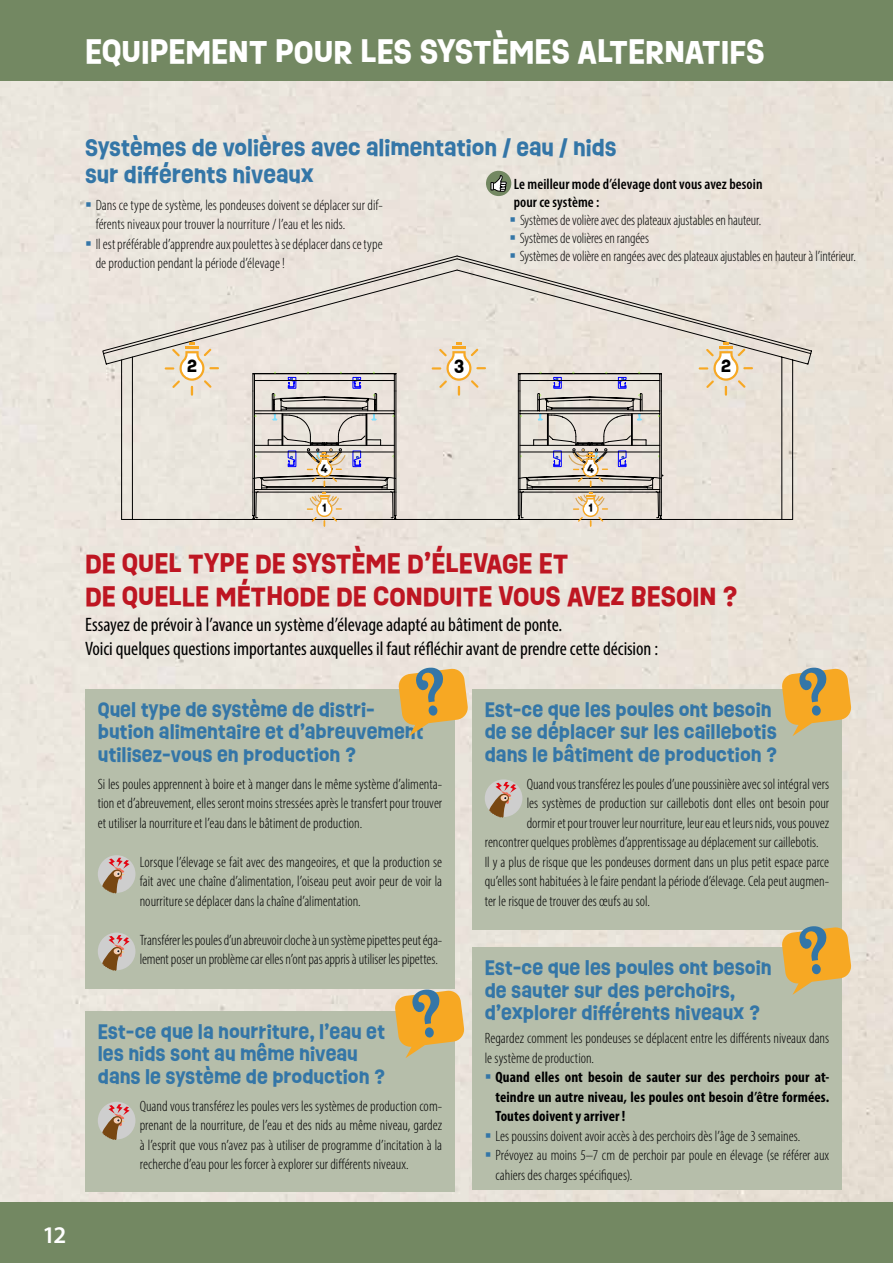
<style>
.page{position:relative;width:893px;height:1263px;background:#fff}
.page>*{position:absolute;margin:0;border:0;box-sizing:border-box;transform-origin:0 0}
.t1{font:700 30px "Ruddy";color:#fff}
.t2{font:700 24.75px/33px "Ruddy";color:#be1622}
.t3{font:600 24px "Myriad Pro";color:#fff}
.t4{font:700 21px/27px "Ruddy";color:#3476a7}
.t5{font:condensed 19.5px/24px "Myriad Pro";letter-spacing:-.005em;color:#000}
.t6{font:700 18px/22.5px "Ruddy";color:#3476a7}
.t7{font:700 16.5px "Ruddy";color:#000}
.t8{font:300 condensed 15px/19.5px "Myriad Pro";color:#000}
.t9{font:700 condensed 15px/19.5px "Myriad Pro";letter-spacing:.005em;color:#000;text-align:justify}
.t10{font:600 condensed 15px/18px "Myriad Pro";letter-spacing:.005em;color:#000}
.t11{font:700 10.65px "Ruddy";color:#000}
</style>
<div class="page">
<div style="left:0;top:81px;width:893px;height:1122px;background:#eae4dc"></div>
<div style="left:0;top:1203px;width:893px;height:60px;background:#738862"></div>
<div style="left:0;top:0;width:893px;height:81px;background:#738862"></div>
<div style="left:486px;top:255px;width:326px;height:265px;background:#eae3da"></div>
<hr style="left:122px;top:519px;width:671px;height:1px;background:#000">
<div style="left:486px;top:171px;width:25px;height:25px;background:#738862;border-radius:50%"></div>
<svg style="left:491px;top:175px;width:16px;height:17px"></svg>
<div style="left:85px;top:689px;width:370px;height:299px;background:#b6beaa"></div>
<div style="left:472px;top:947px;width:370px;height:243px;background:#b6beaa"></div>
<div style="left:472px;top:689px;width:370px;height:241px;background:#b6beaa"></div>
<div style="left:85px;top:1011px;width:370px;height:180px;background:#b6beaa"></div>
<div style="left:98px;top:855px;width:37px;height:38px;background:#cecece;border-radius:50%"></div>
<svg style="left:102px;top:858px;width:28px;height:35px"></svg>
<div style="left:98px;top:1102px;width:37px;height:37px;background:#cecece;border-radius:50%"></div>
<svg style="left:102px;top:1104px;width:28px;height:36px"></svg>
<div style="left:485px;top:779px;width:37px;height:38px;background:#cecece;border-radius:50%"></div>
<svg style="left:489px;top:782px;width:27px;height:35px"></svg>
<div style="left:98px;top:932px;width:37px;height:38px;background:#cecece;border-radius:50%"></div>
<svg style="left:102px;top:935px;width:28px;height:36px"></svg>
<svg style="left:398px;top:667px;width:70px;height:69px"></svg>
<svg style="left:428px;top:705px;width:10px;height:11px"></svg>
<svg style="left:781px;top:667px;width:71px;height:69px"></svg>
<div style="left:812px;top:705px;width:9px;height:11px;background:#3476a7;border-radius:4px"></div>
<svg style="left:394px;top:989px;width:71px;height:69px"></svg>
<div style="left:425px;top:1027px;width:9px;height:11px;background:#3476a7;border-radius:4px"></div>
<svg style="left:781px;top:925px;width:71px;height:70px"></svg>
<div style="left:812px;top:964px;width:9px;height:10px;background:#3476a7;border-radius:4px"></div>
<svg style="left:699px;top:342px;width:54px;height:53px"></svg>
<svg style="left:102px;top:255px;width:384px;height:272px"></svg>
<svg style="left:516px;top:372px;width:147px;height:155px"></svg>
<svg style="left:86px;top:202px;width:5px;height:4px"></svg>
<svg style="left:86px;top:241px;width:5px;height:4px"></svg>
<svg style="left:511px;top:217px;width:4px;height:4px"></svg>
<svg style="left:511px;top:235px;width:4px;height:4px"></svg>
<svg style="left:511px;top:253px;width:4px;height:4px"></svg>
<h1 class="t1" style="left:85px;top:29px;width:681px">EQUIPEMENT POUR LES SYSTÈMES ALTERNATIFS</h1>
<h3 class="t4" style="left:85px;top:134px;width:533px">SYSTÈMES DE VOLIÈRES AVEC ALIMENTATION / EAU / NIDS<br>SUR DIFFÉRENTS NIVEAUX</h3>
<p class="t10" style="left:514px;top:174px;width:250px">Le meilleur mode d’élevage dont vous avez besoin pour ce système :</p>
<p class="t8" style="left:520px;top:211px;width:337px;line-height:18px">Systèmes de volière avec des plateaux ajustables en hauteur.<br>Systèmes de volières en rangées<br>Systèmes de volière en rangées avec des plateaux ajustables en hauteur à l’intérieur.</p>
<p class="t8" style="left:96px;top:195px;width:289px">Dans ce type de système, les pondeuses doivent se déplacer sur dif&shy;férents niveaux pour trouver la nourriture / l’eau et les nids.<br>Il est préférable d’apprendre aux poulettes à se déplacer dans ce type de production pendant la période d’élevage !</p>
<p class="t7" style="left:187px;top:354px;width:11px">2</p>
<p class="t7" style="left:454px;top:354px;width:12px">3</p>
<p class="t7" style="left:721px;top:354px;width:11px">2</p>
<h3 class="t3" style="left:43px;top:1220px;width:25px">12</h3>
<p class="t11" style="left:321px;top:460px;width:9px">4</p>
<p class="t11" style="left:587px;top:460px;width:9px">4</p>
<p class="t11" style="left:322px;top:500px;width:5px">1</p>
<p class="t11" style="left:589px;top:500px;width:5px">1</p>
<h2 class="t2" style="left:85px;top:547px;width:654px">DE QUEL TYPE DE SYSTÈME D’ÉLEVAGE ET<br>DE QUELLE MÉTHODE DE CONDUITE VOUS AVEZ BESOIN ?</h2>
<h3 class="t5" style="left:85px;top:613px;width:575px">Essayez de prévoir à l’avance un système d’élevage adapté au bâtiment de ponte.<br>Voici quelques questions importantes auxquelles il faut réfléchir avant de prendre cette décision :</h3>
<p class="t6" style="left:98px;top:698px;width:327px">QUEL TYPE DE SYSTÈME DE DISTRI-<br>BUTION ALIMENTAIRE ET D’ABREUVEMENT<br>UTILISEZ-VOUS EN PRODUCTION ?</p>
<p class="t8" style="left:98px;top:774px;width:346px;text-align:justify">Si les poules apprennent à boire et à manger dans le même système d’alimenta&shy;tion et d’abreuvement, elles seront moins stressées après le transfert pour trouver et utiliser la nourriture et l’eau dans le bâtiment de production.</p>
<p class="t8" style="left:140px;top:852px;width:304px;text-align:justify">Lorsque l’élevage se fait avec des mangeoires, et que la production se fait avec une chaîne d’alimentation, l’oiseau peut avoir peur de voir la nourriture se déplacer dans la chaîne d’alimentation.</p>
<p class="t8" style="left:140px;top:930px;width:304px">Transférer les poules d’un abreuvoir cloche à un système pipettes peut éga&shy;lement poser un problème car elles n’ont pas appris à utiliser les pipettes.</p>
<p class="t6" style="left:485px;top:698px;width:294px">EST-CE QUE LES POULES ONT BESOIN<br>DE SE DÉPLACER SUR LES CAILLEBOTIS<br>DANS LE BÂTIMENT DE PRODUCTION ?</p>
<p class="t8" style="left:527px;top:774px;width:304px">Quand vous transférez les poules d’une poussinière avec sol intégral vers</p>
<p class="t8" style="left:527px;top:793px;width:304px">les systèmes de production sur caillebotis dont elles ont besoin pour</p>
<p class="t8" style="left:527px;top:813px;width:304px">dormir et pour trouver leur nourriture, leur eau et leurs nids, vous pouvez</p>
<p class="t8" style="left:485px;top:832px;width:336px">rencontrer quelques problèmes d’apprentissage au déplacement sur caillebotis.</p>
<p class="t8" style="left:485px;top:852px;width:346px">Il y a plus de risque que les pondeuses dorment dans un plus petit espace parce</p>
<p class="t8" style="left:485px;top:871px;width:346px">qu’elles sont habituées à le faire pendant la période d’élevage. Cela peut augmen-</p>
<p class="t8" style="left:485px;top:891px;width:167px">ter le risque de trouver des œufs au sol.</p>
<p class="t6" style="left:485px;top:957px;width:288px">EST-CE QUE LES POULES ONT BESOIN<br>DE SAUTER SUR DES PERCHOIRS,<br>D’EXPLORER DIFFÉRENTS NIVEAUX ?</p>
<p class="t8" style="left:485px;top:1028px;width:346px">Regardez comment les pondeuses se déplacent entre les différents niveaux dans le système de production.</p>
<p class="t9" style="left:495px;top:1067px;width:335px">Quand elles ont besoin de sauter sur des perchoirs pour at&shy;teindre un autre niveau, les poules ont besoin d’être formées.<br>Toutes doivent y arriver !</p>
<p class="t8" style="left:495px;top:1126px;width:335px">Les poussins doivent avoir accès à des perchoirs dès l’âge de 3 semaines.<br>Prévoyez au moins 5–7 cm de perchoir par poule en élevage (se référer aux cahiers des charges spécifiques).</p>
<p class="t6" style="left:98px;top:1020px;width:289px">EST-CE QUE LA NOURRITURE, L’EAU ET<br>LES NIDS SONT AU MÊME NIVEAU<br>DANS LE SYSTÈME DE PRODUCTION ?</p>
<p class="t8" style="left:140px;top:1096px;width:304px;text-align:justify">Quand vous transférez les poules vers les systèmes de production com&shy;prenant de la nourriture, de l’eau et des nids au même niveau, gardez à l’esprit que vous n’avez pas à utiliser de programme d’incitation à la recherche d’eau pour les forcer à explorer sur différents niveaux.</p>
</div>
